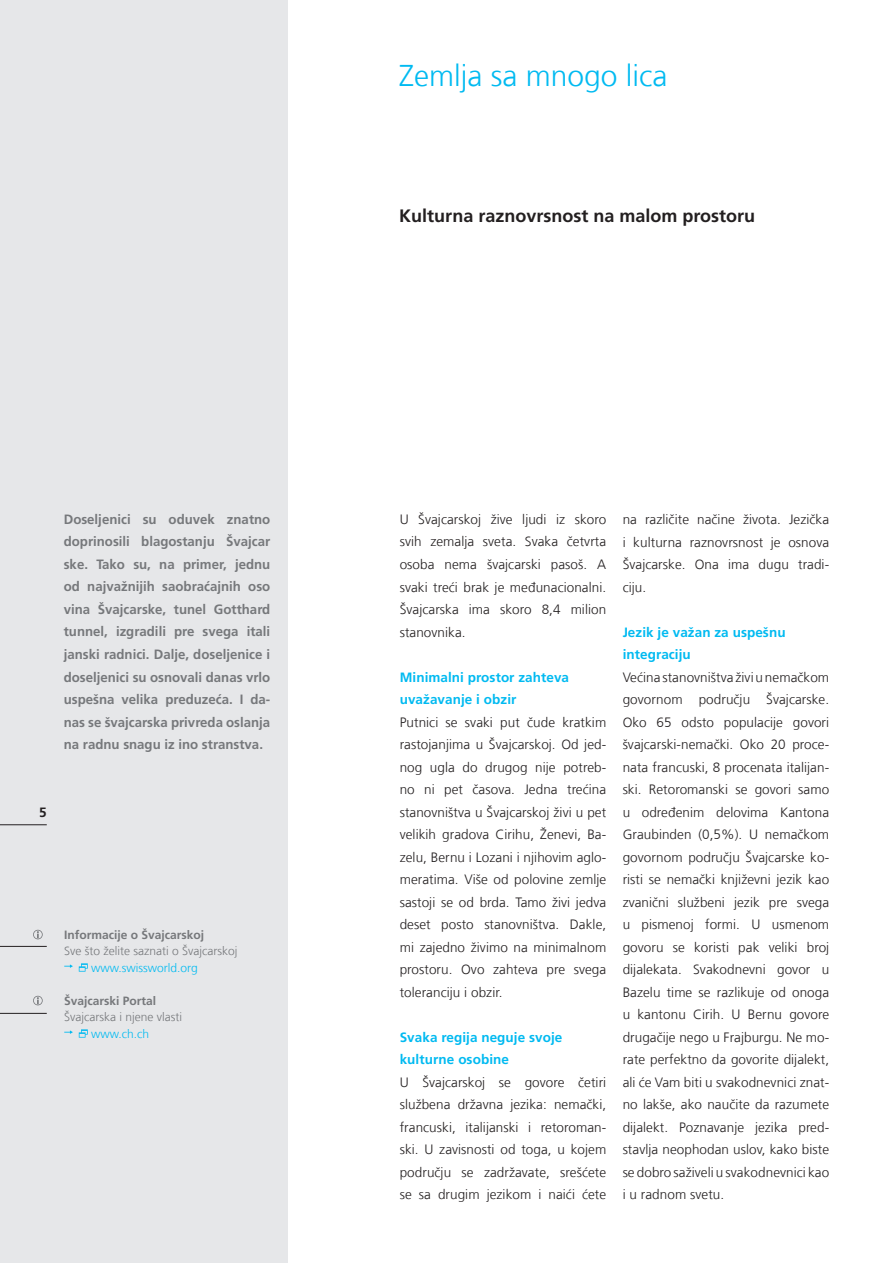
<style>
.page{position:relative;width:893px;height:1263px;background:#fff}
.page>*{position:absolute;margin:0;border:0;box-sizing:border-box;transform-origin:0 0}
._13_Headline__Chapte{font:300 30px "Frutiger LT Com";color:#00baf1}
._15_Subline__Chapter{font:700 18px "Frutiger LT Com";color:#231f20}
._31_Text__Standard{font:300 13.5px/22.5px "Frutiger LT Com";letter-spacing:.005em;color:#231f20;text-align:justify}
._21_Lead__Typical{font:700 13.5px/22.5px "Frutiger LT Com";color:#76787b;text-align:justify}
._34_Text__Intertitle{font:700 13.5px/22.5px "Frutiger LT Com";letter-spacing:.005em;color:#00baf1}
.t1{font:700 13.5px "Frutiger LT Com";color:#231f20}
._51_Service{font:300 12px "Frutiger LT Com";color:#76787b}
._51_Service-2{font:700 12px "Frutiger LT Com";color:#76787b}
._51_Service-3{font:300 12px "Frutiger LT Com";color:#00baf1}
</style>
<div class="page">
<div style="left:0;top:0;width:287px;height:1263px;background:#e6e7e9"></div>
<hr style="left:0;top:824px;width:47px;height:1px;background:#231f20">
<hr style="left:0;top:946px;width:47px;height:1px;background:#231f20">
<hr style="left:0;top:1013px;width:47px;height:1px;background:#231f20">
<svg style="left:33px;top:930px;width:10px;height:9px"></svg>
<svg style="left:64px;top:963px;width:24px;height:9px"></svg>
<svg style="left:33px;top:996px;width:10px;height:9px"></svg>
<svg style="left:64px;top:1029px;width:24px;height:9px"></svg>
<p class="_21_Lead__Typical" style="left:64px;top:508px;width:208px">Doseljenici su oduvek znatno doprinosili blagostanju Švajcar ske. Tako su, na primer, jednu od najvažnijih saobraćajnih oso vina Švajcarske, tunel Gotthard tunnel, izgradili pre svega itali janski radnici. Dalje, doseljenice i doseljenici su osnovali danas vrlo uspešna velika preduzeća. I da&shy;nas se švajcarska privreda oslanja na radnu snagu iz ino stranstva.</p>
<p class="t1" style="left:39px;top:804px;width:9px">5</p>
<p class="_51_Service-2" style="left:64px;top:927px;width:142px">Informacije o Švajcarskoj</p>
<p class="_51_Service" style="left:64px;top:944px;width:175px">Sve što želite saznati o Švajcarskoj</p>
<p class="_51_Service-3" style="left:91px;top:960px;width:108px">www.swissworld.org</p>
<p class="_51_Service-2" style="left:64px;top:993px;width:94px">Švajcarski Portal</p>
<p class="_51_Service" style="left:64px;top:1010px;width:119px">Švajcarska i njene vlasti</p>
<p class="_51_Service-3" style="left:91px;top:1026px;width:60px">www.ch.ch</p>
<p class="_13_Headline__Chapte" style="left:399px;top:58px;width:270px">Zemlja sa mnogo lica</p>
<p class="_15_Subline__Chapter" style="left:399px;top:206px;width:358px">Kulturna raznovrsnost na malom prostoru</p>
<p class="_31_Text__Standard" style="left:400px;top:508px;width:208px">U Švajcarskoj žive ljudi iz skoro svih zemalja sveta. Svaka četvrta osoba nema švajcarski pasoš. A svaki treći brak je međunacionalni.<br>Švajcarska ima skoro 8,4 milion stanovnika.</p>
<p class="_34_Text__Intertitle" style="left:400px;top:666px;width:171px">Minimalni prostor zahteva uvažavanje i obzir</p>
<p class="_31_Text__Standard" style="left:400px;top:711px;width:208px">Putnici se svaki put čude kratkim rastojanjima u Švajcarskoj. Od jed&shy;nog ugla do drugog nije potreb&shy;no ni pet časova. Jedna trećina stanovništva u Švajcarskoj živi u pet velikih gradova Cirihu, Ženevi, Ba&shy;zelu, Bernu i Lozani i njihovim aglo&shy;meratima. Više od polovine zemlje sastoji se od brda. Tamo živi jedva deset posto stanovništva. Dakle, mi zajedno živimo na minimalnom prostoru. Ovo zahteva pre svega toleranciju i obzir.</p>
<p class="_34_Text__Intertitle" style="left:400px;top:1026px;width:164px">Svaka regija neguje svoje kulturne osobine</p>
<p class="_31_Text__Standard" style="left:400px;top:1071px;width:208px">U Švajcarskoj se govore četiri službena državna jezika: nemački, francuski, italijanski i retoroman&shy;ski. U zavisnosti od toga, u kojem području se zadržavate, srešćete se sa drugim jezikom i naići ćete</p>
<p class="_31_Text__Standard" style="left:623px;top:508px;width:208px">na različite načine života. Jezička i kulturna raznovrsnost je osnova Švajcarske. Ona ima dugu tradi&shy;ciju.</p>
<p class="_34_Text__Intertitle" style="left:623px;top:621px;width:164px">Jezik je važan za uspešnu integraciju</p>
<p class="_31_Text__Standard" style="left:623px;top:666px;width:208px">Većina stanovništva živi u nemačkom govornom području Švajcarske.<br>Oko 65 odsto populacije govori švajcarski-nemački. Oko 20 proce&shy;nata francuski, 8 procenata italijan&shy;ski. Retoromanski se govori samo u određenim delovima Kantona Graubinden (0,5%). U nemačkom govornom području Švajcarske ko&shy;risti se nemački književni jezik kao zvanični službeni jezik pre svega u pismenoj formi. U usmenom govoru se koristi pak veliki broj dijalekata. Svakodnevni govor u Bazelu time se razlikuje od onoga u kantonu Cirih. U Bernu govore drugačije nego u Frajburgu. Ne mo&shy;rate perfektno da govorite dijalekt, ali će Vam biti u svakodnevnici znat&shy;no lakše, ako naučite da razumete dijalekt. Poznavanje jezika pred&shy;stavlja neophodan uslov, kako biste se dobro saživeli u svakodnevnici kao i u radnom svetu.</p>
</div>
